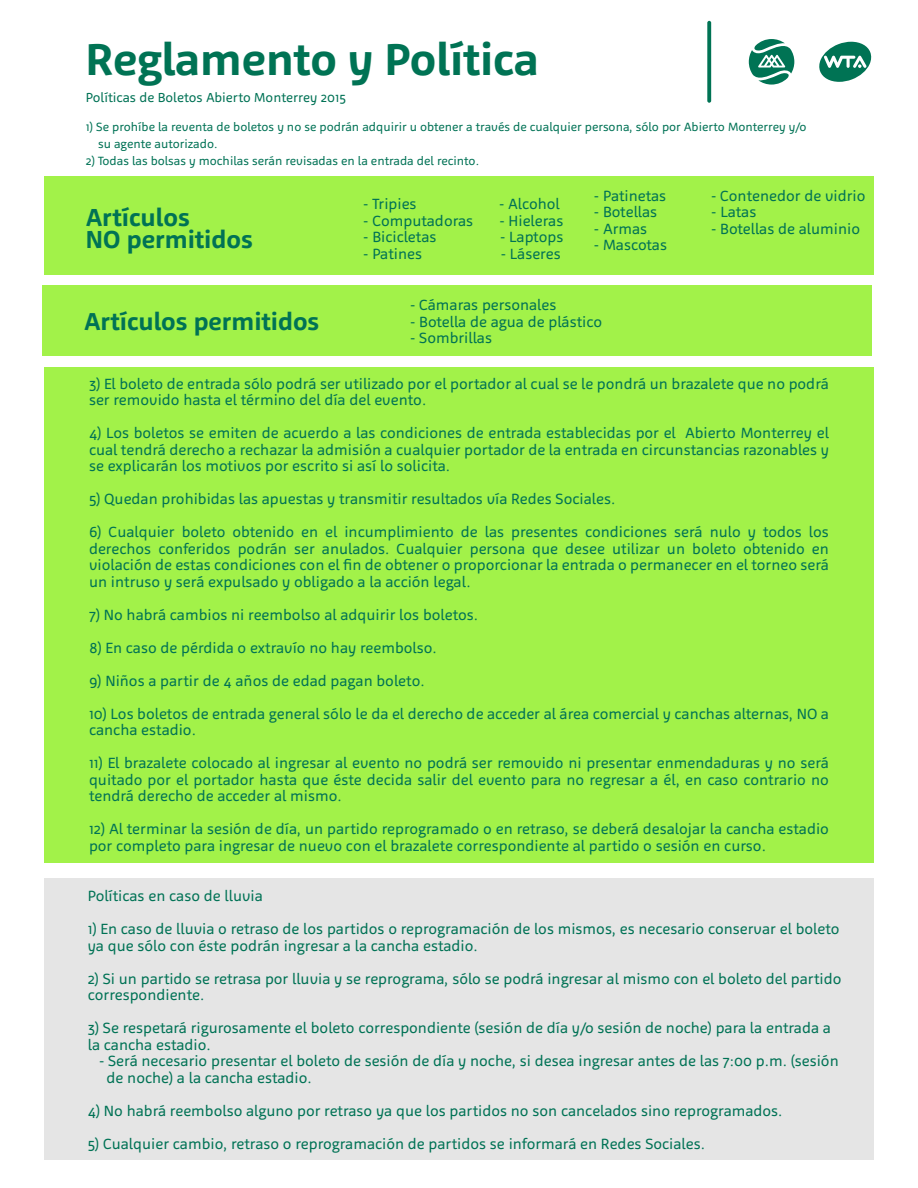
<style>
.page{position:relative;width:918px;height:1188px;background:#fff}
.page>*{position:absolute;margin:0;border:0;box-sizing:border-box;transform-origin:0 0}
.t1{font:700 45.3px "Agile";color:#007354}
.t2{font:700 25.05px/21.9px "Agile";color:#007255}
.t3{font:700 24.9px "Agile";color:#007255}
.t4{font:15px/16.5px "Agile";color:#007255}
.t5{font:13.2px "Agile";color:#007255}
.t6{font:12.15px/17.1px "Agile";color:#007255}
</style>
<div class="page">
<div style="left:44px;top:176px;width:830px;height:98px;background:#a2f249"></div>
<div style="left:42px;top:285px;width:830px;height:70px;background:#a2f249"></div>
<div style="left:44px;top:368px;width:830px;height:495px;background:#a2f249"></div>
<div style="left:44px;top:878px;width:830px;height:282px;background:#e5e5e5"></div>
<svg style="left:819px;top:42px;width:53px;height:40px"></svg>
<svg style="left:749px;top:39px;width:45px;height:46px"></svg>
<svg style="left:707px;top:21px;width:4px;height:82px"></svg>
<h1 class="t1" style="left:86px;top:32px;width:454px">Reglamento y Política</h1>
<p class="t5" style="left:86px;top:90px;width:262px">Políticas de Boletos Abierto Monterrey 2015</p>
<p class="t6" style="left:98px;top:118px;width:710px;text-indent:-12px">1) Se prohíbe la reventa de boletos y no se podrán adquirir u obtener a través de cualquier persona, sólo por Abierto Monterrey y/o su agente autorizado.</p>
<p class="t6" style="left:86px;top:152px;width:395px">2) Todas las bolsas y mochilas serán revisadas en la entrada del recinto.</p>
<h2 class="t2" style="left:86px;top:206px;width:169px">Artículos<br>NO permitidos</h2>
<h3 class="t3" style="left:84px;top:306px;width:237px">Artículos permitidos</h3>
<p class="t4" style="left:363px;top:196px;width:55px">- Tripies</p>
<p class="t4" style="left:499px;top:196px;width:62px">- Alcohol</p>
<p class="t4" style="left:363px;top:212px;width:112px">- Computadoras</p>
<p class="t4" style="left:500px;top:212px;width:65px">- Hieleras</p>
<p class="t4" style="left:363px;top:229px;width:75px">- Bicicletas</p>
<p class="t4" style="left:500px;top:229px;width:65px">- Laptops</p>
<p class="t4" style="left:363px;top:245px;width:60px">- Patines</p>
<p class="t4" style="left:501px;top:245px;width:61px">- Láseres</p>
<p class="t4" style="left:594px;top:187px;width:74px">- Patinetas</p>
<p class="t4" style="left:711px;top:187px;width:156px">- Contenedor de vidrio</p>
<p class="t4" style="left:594px;top:204px;width:65px">- Botellas</p>
<p class="t4" style="left:711px;top:204px;width:47px">- Latas</p>
<p class="t4" style="left:594px;top:220px;width:55px">- Armas</p>
<p class="t4" style="left:711px;top:220px;width:151px">- Botellas de aluminio</p>
<p class="t4" style="left:594px;top:237px;width:75px">- Mascotas</p>
<p class="t4" style="left:410px;top:297px;width:148px">- Cámaras personales</p>
<p class="t4" style="left:410px;top:313px;width:194px">- Botella de agua de plástico</p>
<p class="t4" style="left:410px;top:330px;width:84px">- Sombrillas</p>
<p class="t4" style="left:89px;top:375px;width:741px">3) El boleto de entrada sólo podrá ser utilizado por el portador al cual se le pondrá un brazalete que no podrá ser removido hasta el término del día del evento.</p>
<p class="t4" style="left:89px;top:425px;width:741px;text-align:justify">4) Los boletos se emiten de acuerdo a las condiciones de entrada establecidas por el Abierto Monterrey el cual tendrá derecho a rechazar la admisión a cualquier portador de la entrada en circunstancias razonables y se explicarán los motivos por escrito si así lo solicita.</p>
<p class="t4" style="left:89px;top:491px;width:528px">5) Quedan prohibidas las apuestas y transmitir resultados vía Redes Sociales.</p>
<p class="t4" style="left:89px;top:524px;width:741px;text-align:justify">6) Cualquier boleto obtenido en el incumplimiento de las presentes condiciones será nulo y todos los derechos conferidos podrán ser anulados. Cualquier persona que desee utilizar un boleto obtenido en violación de estas condiciones con el fin de obtener o proporcionar la entrada o permanecer en el torneo será un intruso y será expulsado y obligado a la acción legal.</p>
<p class="t4" style="left:89px;top:606px;width:391px">7) No habrá cambios ni reembolso al adquirir los boletos.</p>
<p class="t4" style="left:89px;top:639px;width:349px">8) En caso de pérdida o extravío no hay reembolso.</p>
<p class="t4" style="left:89px;top:672px;width:337px">9) Niños a partir de 4 años de edad pagan boleto.</p>
<p class="t4" style="left:89px;top:705px;width:741px">10) Los boletos de entrada general sólo le da el derecho de acceder al área comercial y canchas alternas, NO a cancha estadio.</p>
<p class="t4" style="left:89px;top:755px;width:741px;text-align:justify">11) El brazalete colocado al ingresar al evento no podrá ser removido ni presentar enmendaduras y no será quitado por el portador hasta que éste decida salir del evento para no regresar a él, en caso contrario no tendrá derecho de acceder al mismo.</p>
<p class="t4" style="left:89px;top:821px;width:741px">12) Al terminar la sesión de día, un partido reprogramado o en retraso, se deberá desalojar la cancha estadio por completo para ingresar de nuevo con el brazalete correspondiente al partido o sesión en curso.</p>
<p class="t4" style="left:88px;top:888px;width:177px">Políticas en caso de lluvia</p>
<p class="t4" style="left:88px;top:921px;width:753px">1) En caso de lluvia o retraso de los partidos o reprogramación de los mismos, es necesario conservar el boleto ya que sólo con éste podrán ingresar a la cancha estadio.</p>
<p class="t4" style="left:88px;top:970px;width:755px">2) Si un partido se retrasa por lluvia y se reprograma, sólo se podrá ingresar al mismo con el boleto del partido correspondiente.</p>
<p class="t4" style="left:88px;top:1020px;width:745px">3) Se respetará rigurosamente el boleto correspondiente (sesión de día y/o sesión de noche) para la entrada a la cancha estadio.</p>
<p class="t4" style="left:107px;top:1053px;width:734px;text-indent:-8px">- Será necesario presentar el boleto de sesión de día y noche, si desea ingresar antes de las 7:00 p.m. (sesión de noche) a la cancha estadio.</p>
<p class="t4" style="left:88px;top:1102px;width:696px">4) No habrá reembolso alguno por retraso ya que los partidos no son cancelados sino reprogramados.</p>
<p class="t4" style="left:88px;top:1135px;width:619px">5) Cualquier cambio, retraso o reprogramación de partidos se informará en Redes Sociales.</p>
</div>
